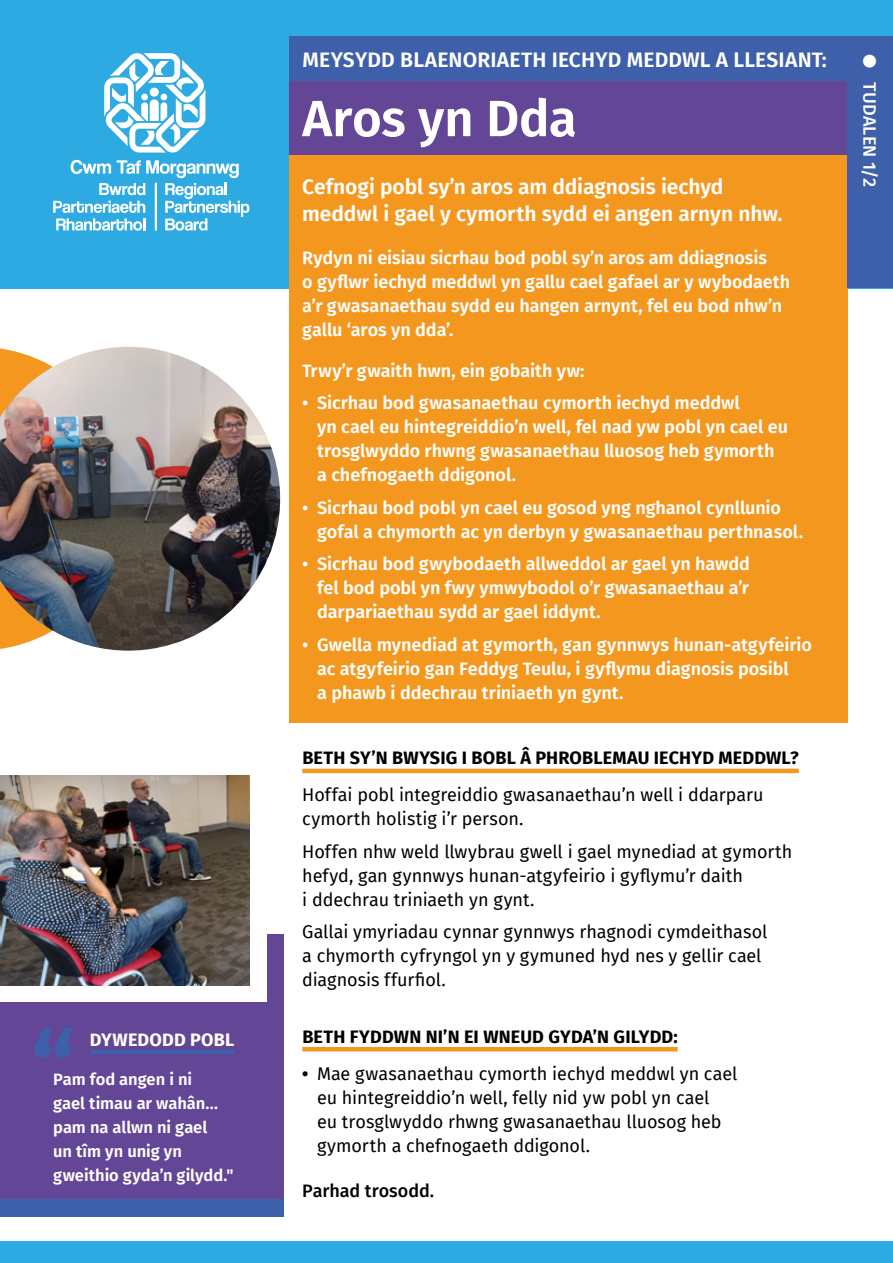
<style>
.page{position:relative;width:893px;height:1263px;background:#fff}
.page>*{position:absolute;margin:0;border:0;box-sizing:border-box;transform-origin:0 0}
.t1{font:600 51px "Fira Sans";letter-spacing:-.01em;color:#fff}
.t2{font:600 21px/27px "Fira Sans";color:#fff}
.t3{font:600 18px/24px "Fira Sans";letter-spacing:-.005em;color:#fff}
.t4{font:18px/24px "Fira Sans";letter-spacing:-.005em;color:#000}
.t5{font:700 18px "Fira Sans";letter-spacing:.01em;color:#000}
.t6{font:500 18px "Fira Sans";letter-spacing:-.005em;color:#000}
.t7{font:700 18px "Fira Sans";letter-spacing:.01em;color:#fff}
.t8{font:500 18px "Fira Sans";letter-spacing:.005em;color:#fff}
.t9{font:600 16.5px/24px "Fira Sans";color:#fff}
.s1{font-weight:700}
</style>
<div class="page">
<div style="left:0;top:0;width:893px;height:288px;background:#2daae2"></div>
<div style="left:289px;top:37px;width:604px;height:251px;background:#3e5fa9"></div>
<hr style="left:302px;top:769px;width:497px;height:4px;background:#f4971e">
<hr style="left:302px;top:1047px;width:376px;height:4px;background:#f4971e">
<div style="left:289px;top:82px;width:559px;height:73px;background:#634696"></div>
<div style="left:289px;top:155px;width:559px;height:567px;background:#f4971e"></div>
<svg style="left:53px;top:160px;width:196px;height:71px"></svg>
<svg style="left:104px;top:53px;width:101px;height:100px"></svg>
<img style="left:0;top:347px;width:280px;height:304px">
<div style="left:0;top:934px;width:284px;height:282px;background:#634696"></div>
<div style="left:0;top:866px;width:266px;height:136px;background:#fff"></div>
<div style="left:0;top:1199px;width:284px;height:17px;background:#3e5fa9"></div>
<img style="left:0;top:775px;width:249px;height:210px">
<svg style="left:35px;top:1028px;width:37px;height:30px"></svg>
<hr style="left:90px;top:1050px;width:144px;height:4px;background:#3e5fa9">
<div style="left:0;top:1242px;width:893px;height:21px;background:#2daae2"></div>
<p class="t7" style="left:90px;top:1024px;width:146px">DYWEDODD POBL</p>
<p class="t9" style="left:53px;top:1066px;width:182px">Pam fod angen i ni<br>gael timau ar wahân... pam na allwn ni gael<br>un tîm yn unig yn gweithio gyda’n gilydd."</p>
<p class="t2" style="left:302px;top:45px;width:526px">MEYSYDD BLAENORIAETH IECHYD MEDDWL A LLESIANT:</p>
<p class="t1" style="left:302px;top:77px;width:276px">Aros yn Dda</p>
<p class="t2" style="left:302px;top:172px;width:482px">Cefnogi pobl sy’n aros am ddiagnosis iechyd meddwl i gael y cymorth sydd ei angen arnyn nhw.</p>
<p class="t3" style="left:302px;top:244px;width:489px">Rydyn ni eisiau sicrhau bod pobl sy’n aros am ddiagnosis<br>o gyflwr iechyd meddwl yn gallu cael gafael ar y wybodaeth a’r gwasanaethau sydd eu hangen arnynt, fel eu bod nhw’n gallu ‘aros yn dda’.</p>
<p class="t3" style="left:302px;top:357px;width:284px">Trwy’r gwaith hwn, ein gobaith yw:</p>
<p class="t3" style="left:317px;top:390px;width:472px;text-indent:-15px">• Sicrhau bod gwasanaethau cymorth iechyd meddwl<br>yn cael eu hintegreiddio’n well, fel nad yw pobl yn cael eu trosglwyddo rhwng gwasanaethau lluosog heb gymorth a chefnogaeth ddigonol.</p>
<p class="t3" style="left:317px;top:495px;width:487px;text-indent:-15px">• Sicrhau bod pobl yn cael eu gosod yng nghanol cynllunio gofal a chymorth ac yn derbyn y gwasanaethau perthnasol.</p>
<p class="t3" style="left:317px;top:551px;width:434px;text-align:justify;text-indent:-15px">• Sicrhau bod gwybodaeth allweddol ar gael yn hawdd fel bod pobl yn fwy ymwybodol o’r gwasanaethau a’r darpariaethau sydd ar gael iddynt.</p>
<p class="t3" style="left:317px;top:632px;width:496px;text-indent:-15px">• Gwella mynediad at gymorth, gan gynnwys hunan-atgyfeirio ac atgyfeirio gan Feddyg Teulu, i gyflymu diagnosis posibl<br>a phawb i ddechrau triniaeth yn gynt.</p>
<p class="t5" style="left:302px;top:743px;width:498px">BETH SY’N BWYSIG I BOBL Â PHROBLEMAU IECHYD MEDDWL?</p>
<p class="t4" style="left:302px;top:782px;width:463px">Hoffai pobl integreiddio gwasanaethau’n well i ddarparu cymorth holistig i’r person.</p>
<p class="t4" style="left:302px;top:839px;width:492px">Hoffen nhw weld llwybrau gwell i gael mynediad at gymorth hefyd, gan gynnwys hunan-atgyfeirio i gyflymu’r daith<br>i ddechrau triniaeth yn gynt.</p>
<p class="t4" style="left:302px;top:919px;width:467px">Gallai ymyriadau cynnar gynnwys rhagnodi cymdeithasol a chymorth cyfryngol yn y gymuned hyd nes y gellir cael diagnosis ffurfiol.</p>
<p class="t5" style="left:302px;top:1021px;width:377px">BETH FYDDWN NI’N EI WNEUD GYDA’N GILYDD:</p>
<p class="t4" style="left:317px;top:1061px;width:422px;text-indent:-15px"><span class="s1">•</span> Mae gwasanaethau cymorth iechyd meddwl yn cael eu hintegreiddio’n well, felly nid yw pobl yn cael<br>eu trosglwyddo rhwng gwasanaethau lluosog heb gymorth a chefnogaeth ddigonol.</p>
<p class="t6" style="left:302px;top:1176px;width:133px">Parhad trosodd.</p>
<p class="t8" style="left:884px;top:54px;width:135px;rotate:90deg">● TUDALEN 1/2</p>
</div>
